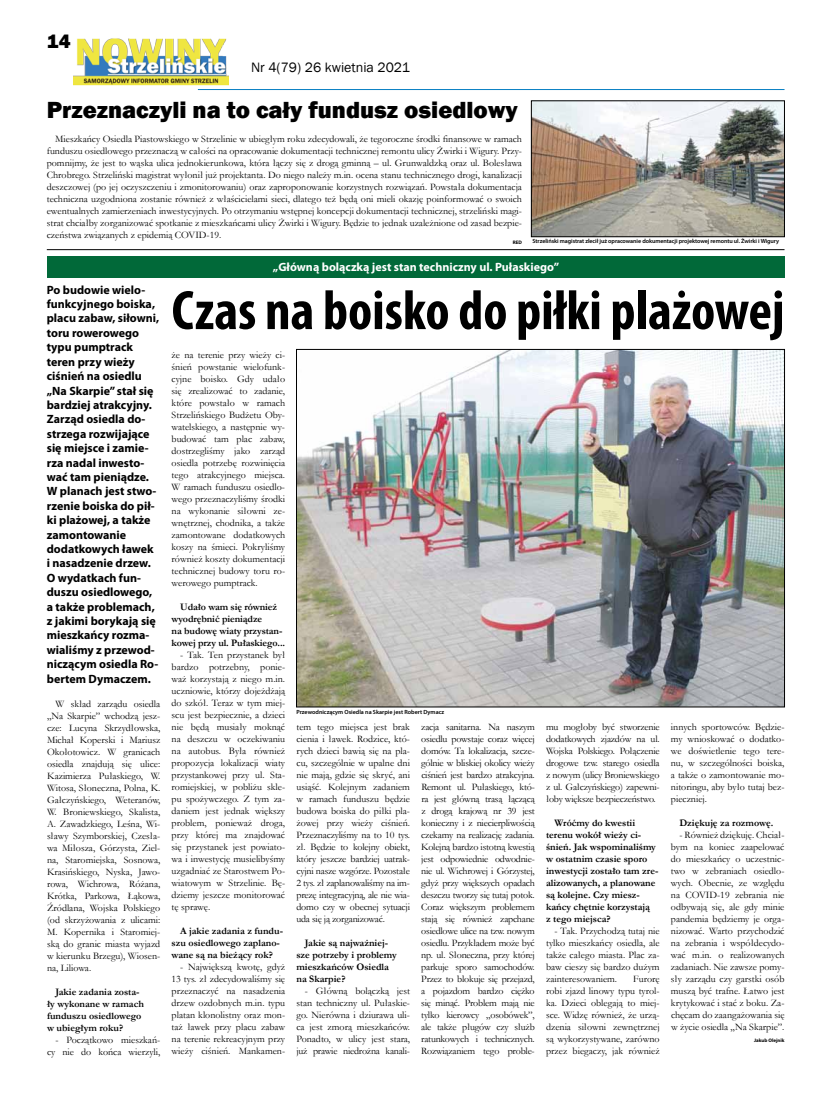
<style>
.page{position:relative;width:820px;height:1106px;background:#fff}
.page>*{position:absolute;margin:0;border:0;box-sizing:border-box;transform-origin:0 0}
.t1{font:700 condensed 56px "Myriad Pro";color:#000}
.t2{font:800 24px "Franklin Gothic";color:#000}
.t3{font:800 20px "Franklin Gothic";color:#000}
.t4{font:14px "Franklin Gothic";color:#000}
.t5{font:700 12px/14.4px "Myriad Pro";color:#000}
.t6{font:700 12px "Myriad Pro";color:#fff}
.t7{font:10px/12px "Garamond";color:#000;text-align:justify}
.t8{font:700 10px/12px "Garamond";color:#000}
.t9{font:600 6px "Myriad Pro";letter-spacing:-.01em;color:#000}
.t10{font:700 5px "Myriad Pro";color:#000}
</style>
<div class="page">
<div style="left:47px;top:257px;width:737px;height:21px;background:#016939"></div>
<hr style="left:198px;top:89px;width:586px;height:1px;background:#077ec3">
<img style="left:74px;top:38px;width:154px;height:47px">
<img style="left:298px;top:351px;width:484px;height:354px">
<img style="left:533px;top:103px;width:249px;height:132px">
<div style="left:531px;top:101px;width:253px;height:136px;border:1px solid #000"></div>
<hr style="left:47px;top:249px;width:737px;height:1px;background:#000">
<h3 class="t3" style="left:47px;top:28px;width:25px">14</h3>
<h3 class="t4" style="left:251px;top:59px;width:160px">Nr 4(79) 26 kwietnia 2021</h3>
<h2 class="t2" style="left:47px;top:94px;width:472px">Przeznaczyli na to cały fundusz osiedlowy</h2>
<p class="t7" style="left:47px;top:132px;width:476px;text-indent:8px">Mieszkańcy Osiedla Piastowskiego w Strzelinie w ubiegłym roku zdecydowali, że tegoroczne środki finansowe w ramach funduszu osiedlowego przeznaczą w całości na opracowanie dokumentacji technicznej remontu ulicy Żwirki i Wigury. Przy&shy;pomnijmy, że jest to wąska ulica jednokierunkowa, która łączy się z drogą gminną – ul. Grunwaldzką oraz ul. Bolesława Chrobrego. Strzeliński magistrat wyłonił już projektanta. Do niego należy m.in. ocena stanu technicznego drogi, kanalizacji deszczowej (po jej oczyszczeniu i zmonitorowaniu) oraz zaproponowanie korzystnych rozwiązań. Powstała dokumentacja techniczna uzgodniona zostanie również z właścicielami sieci, dlatego też będą oni mieli okazję poinformować o swoich ewentualnych zamierzeniach inwestycyjnych. Po otrzymaniu wstępnej koncepcji dokumentacji technicznej, strzeliński magi&shy;strat chciałby zorganizować spotkanie z mieszkańcami ulicy Żwirki i Wigury. Będzie to jednak uzależnione od zasad bezpie&shy;czeństwa związanych z epidemią COVID-19.</p>
<p class="t10" style="left:512px;top:239px;width:11px">RED</p>
<p class="t9" style="left:532px;top:237px;width:248px">Strzeliński magistrat zlecił już opracowanie dokumentacji projektowej remontu ul. Żwirki i Wigury</p>
<p class="t6" style="left:273px;top:259px;width:288px">„Główną bolączką jest stan techniczny ul. Pułaskiego”</p>
<h1 class="t1" style="left:171px;top:275px;width:614px">Czas na boisko do piłki plażowej</h1>
<p class="t5" style="left:47px;top:282px;width:114px">Po budowie wielo&shy;funkcyjnego boiska, placu zabaw, siłowni, toru rowerowego typu pumptrack teren przy wieży ciśnień na osiedlu „Na Skarpie” stał się bardziej atrakcyjny.<br>Zarząd osiedla do&shy;strzega rozwijające się miejsce i zamie&shy;rza nadal inwesto&shy;wać tam pieniądze.<br>W planach jest stwo&shy;rzenie boiska do pił&shy;ki plażowej, a także zamontowanie dodatkowych ławek i nasadzenie drzew.<br>O wydatkach fun&shy;duszu osiedlowego, a także problemach, z jakimi borykają się mieszkańcy rozma&shy;wialiśmy z przewod&shy;niczącym osiedla Ro&shy;bertem Dymaczem.</p>
<p class="t7" style="left:171px;top:349px;width:115px">że na terenie przy wieży ci&shy;śnień powstanie wielofunk&shy;cyjne boisko. Gdy udało się zrealizować to zadanie, które powstało w ramach Strzelińskiego Budżetu Oby&shy;watelskiego, a następnie wy&shy;budować tam plac zabaw, dostrzegliśmy jako zarząd osiedla potrzebę rozwinięcia tego atrakcyjnego miejsca.<br>W ramach funduszu osiedlo&shy;wego przeznaczyliśmy środki na wykonanie siłowni ze&shy;wnętrznej, chodnika, a także zamontowane dodatkowych koszy na śmieci. Pokryliśmy również koszty dokumentacji technicznej budowy toru ro&shy;werowego pumptrack.</p>
<p class="t8" style="left:171px;top:601px;width:115px;text-indent:8px">Udało wam się również wyodrębnić pieniądze<br>na budowę wiaty przystan&shy;kowej przy ul. Pułaskiego...</p>
<p class="t7" style="left:171px;top:649px;width:115px;text-indent:9px">- Tak. Ten przystanek był bardzo potrzebny, ponie&shy;waż korzystają z niego m.in. uczniowie, którzy dojeżdżają do szkół. Teraz w tym miej&shy;scu jest bezpiecznie, a dzieci nie będą musiały moknąć na deszczu w oczekiwaniu na autobus. Była również propozycja lokalizacji wiaty przystankowej przy ul. Sta&shy;romiejskiej, w pobliżu skle&shy;pu spożywczego. Z tym za&shy;daniem jest jednak większy problem, ponieważ droga, przy której ma znajdować się przystanek jest powiato&shy;wa i inwestycję musielibyśmy uzgadniać ze Starostwem Po&shy;wiatowym w Strzelinie. Bę&shy;dziemy jeszcze monitorować tę sprawę.</p>
<p class="t8" style="left:171px;top:925px;width:113px;text-indent:9px">A jakie zadania z fundu&shy;szu osiedlowego zaplano&shy;wane są na bieżący rok?</p>
<p class="t7" style="left:171px;top:961px;width:115px;text-indent:9px">- Największą kwotę, gdyż 13 tys. zł zdecydowaliśmy się przeznaczyć na nasadzenia drzew ozdobnych m.in. typu platan klonolistny oraz mon&shy;taż ławek przy placu zabaw na terenie rekreacyjnym przy wieży ciśnień. Mankamen-</p>
<p class="t7" style="left:47px;top:697px;width:115px;text-indent:9px">W skład zarządu osiedla „Na Skarpie” wchodzą jesz&shy;cze: Lucyna Skrzydłowska, Michał Koperski i Mariusz Okołotowicz. W granicach osiedla znajdują się ulice:<br>Kazimierza Pułaskiego, W.<br>Witosa, Słoneczna, Polna, K.<br>Gałczyńskiego, Weteranów, W. Broniewskiego, Skalista, A. Zawadzkiego, Leśna, Wi&shy;sławy Szymborskiej, Czesła&shy;wa Miłosza, Górzysta, Ziel&shy;na, Staromiejska, Sosnowa, Krasińskiego, Nyska, Jawo&shy;rowa, Wichrowa, Różana, Krótka, Parkowa, Łąkowa, Źródlana, Wojska Polskiego (od skrzyżowania z ulicami:<br>M. Kopernika i Staromiej&shy;ską do granic miasta wyjazd w kierunku Brzegu), Wiosen&shy;na, Liliowa.</p>
<p class="t8" style="left:47px;top:986px;width:98px;text-indent:8px">Jakie zadania zosta&shy;ły wykonane w ramach funduszu osiedlowego w ubiegłym roku?</p>
<p class="t7" style="left:47px;top:1033px;width:115px;text-align:right">- Początkowo mieszkań&shy;cy nie do końca wierzyli,</p>
<p class="t9" style="left:296px;top:707px;width:149px">Przewodniczącym Osiedla na Skarpie jest Robert Dymacz</p>
<p class="t7" style="left:296px;top:720px;width:115px">tem tego miejsca jest brak cienia i ławek. Rodzice, któ&shy;rych dzieci bawią się na pla&shy;cu, szczególnie w upalne dni nie mają, gdzie się skryć, ani usiąść. Kolejnym zadaniem w ramach funduszu będzie budowa boiska do piłki pla&shy;żowej przy wieży ciśnień.<br>Przeznaczyliśmy na to 10 tys. zł. Będzie to kolejny obiekt, który jeszcze bardziej uatrak&shy;cyjni nasze wzgórze. Pozostałe 2 tys. zł zaplanowaliśmy na im&shy;prezę integracyjną, ale nie wia&shy;domo czy w obecnej sytuacji uda się ją zorganizować.</p>
<p class="t8" style="left:296px;top:937px;width:102px;text-indent:8px">Jakie są najważniej&shy;sze potrzeby i problemy mieszkańców Osiedla na Skarpie?</p>
<p class="t7" style="left:296px;top:984px;width:115px;text-indent:8px">- Główną bolączką jest stan techniczny ul. Pułaskie&shy;go. Nierówna i dziurawa uli&shy;ca jest zmorą mieszkańców.<br>Ponadto, w ulicy jest stara, już prawie niedrożna kanali-</p>
<p class="t7" style="left:421px;top:720px;width:115px">zacja sanitarna. Na naszym osiedlu powstaje coraz więcej domów. Ta lokalizacja, szcze&shy;gólnie w bliskiej okolicy wieży ciśnień jest bardzo atrakcyjna.<br>Remont ul. Pułaskiego, któ&shy;ra jest główną trasą łączącą z drogą krajową nr 39 jest konieczny i z niecierpliwością czekamy na realizację zadania.<br>Kolejną bardzo istotną kwestią jest odpowiednie odwodnie&shy;nie ul. Wichrowej i Górzystej, gdyż przy większych opadach deszczu tworzy się tutaj potok.<br>Coraz większym problemem stają się również zapchane osiedlowe ulice na tzw. nowym osiedlu. Przykładem może być np. ul. Słoneczna, przy której parkuje sporo samochodów.<br>Przez to blokuje się przejazd, a pojazdom bardzo ciężko się minąć. Problem mają nie tylko kierowcy „osobówek”, ale także pługów czy służb ratunkowych i technicznych.<br>Rozwiązaniem tego proble-</p>
<p class="t7" style="left:546px;top:720px;width:115px">mu mogłoby być stworzenie dodatkowych zjazdów na ul.<br>Wojska Polskiego. Połączenie drogowe tzw. starego osiedla z nowym (ulicy Broniewskiego z ul. Gałczyńskiego) zapewni&shy;łoby większe bezpieczeństwo.</p>
<p class="t7" style="left:670px;top:720px;width:115px">innych sportowców. Będzie&shy;my wnioskować o dodatko&shy;we doświetlenie tego tere&shy;nu, w szczególności boiska, a także o zamontowanie mo&shy;nitoringu, aby było tutaj bez&shy;pieczniej.</p>
<p class="t8" style="left:679px;top:817px;width:95px">Dziękuję za rozmowę.</p>
<p class="t7" style="left:670px;top:828px;width:115px;text-indent:8px">- Również dziękuję. Chciał&shy;bym na koniec zaapelować do mieszkańcy o uczestnic&shy;two w zebraniach osiedlo&shy;wych. Obecnie, ze względu na COVID-19 zebrania nie odbywają się, ale gdy minie pandemia będziemy je orga&shy;nizować. Warto przychodzić na zebrania i współdecydo&shy;wać m.in. o realizowanych zadaniach. Nie zawsze pomy&shy;sły zarządu czy garstki osób muszą być trafne. Łatwo jest krytykować i stać z boku. Za&shy;chęcam do zaangażowania się w życie osiedla „Na Skarpie”.</p>
<p class="t10" style="left:753px;top:1037px;width:32px">Jakub Olejnik</p>
<p class="t8" style="left:546px;top:817px;width:114px;text-indent:8px">Wróćmy do kwestii terenu wokół wieży ci&shy;śnień. Jak wspominaliśmy w ostatnim czasie sporo inwestycji zostało tam zre&shy;alizowanych, a planowane są kolejne. Czy miesz&shy;kańcy chętnie korzystają<br>z tego miejsca?</p>
<p class="t7" style="left:546px;top:924px;width:115px;text-indent:9px">- Tak. Przychodzą tutaj nie tylko mieszkańcy osiedla, ale także całego miasta. Plac za&shy;baw cieszy się bardzo dużym zainteresowaniem.</p>
<p class="t7" style="left:546px;top:972px;width:115px;text-indent:87px">Furorę robi zjazd linowy typu tyrol&shy;ka. Dzieci oblegają to miej&shy;sce. Widzę również, że urzą&shy;dzenia siłowni zewnętrznej są wykorzystywane, zarówno przez biegaczy, jak również</p>
</div>
